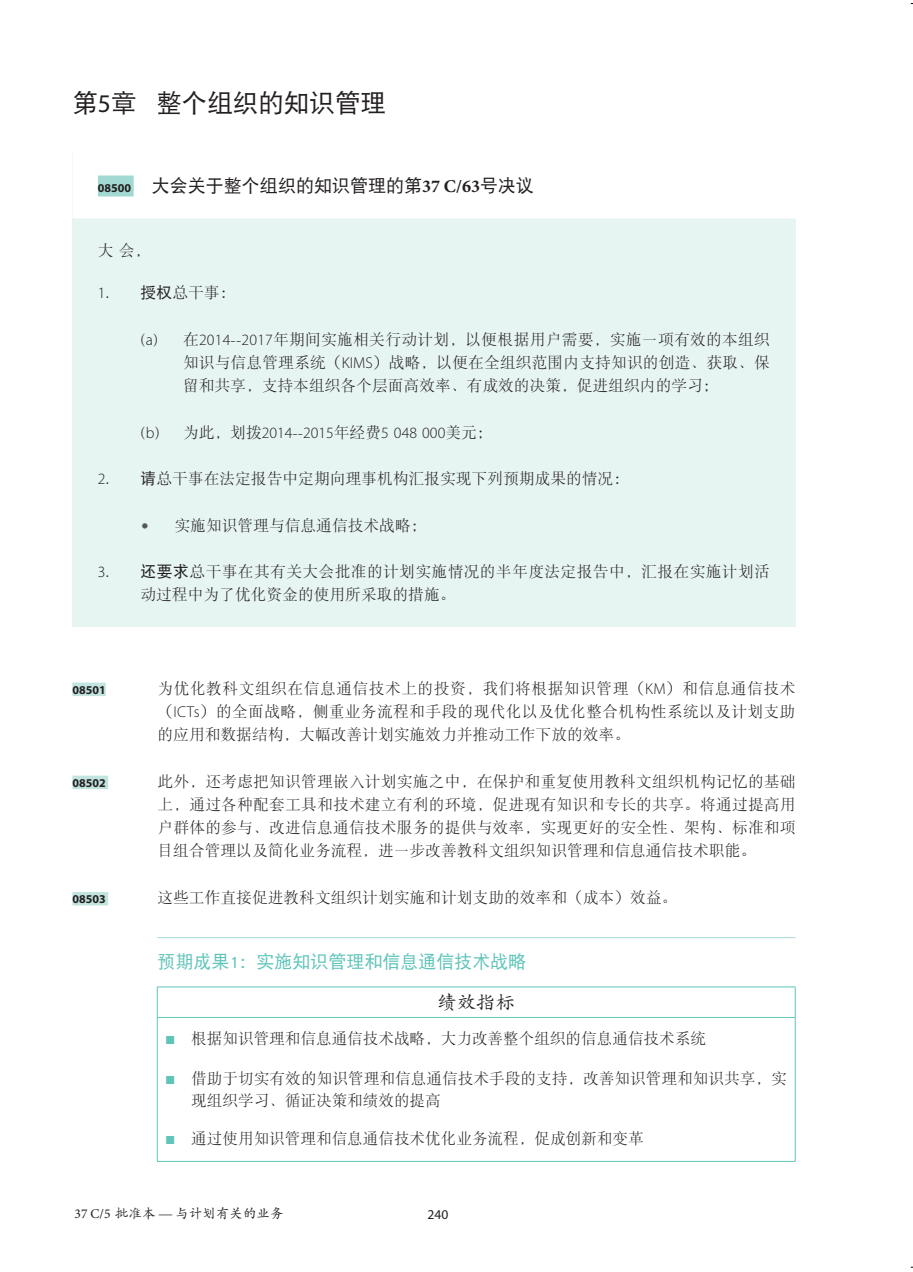
<style>
.page{position:relative;width:913px;height:1272px;background:#fff}
.page>*{position:absolute;margin:0;border:0;box-sizing:border-box;transform-origin:0 0}
.Ch_-_TT_chapitre_à_G{font:25.5px "DFP Hei W5";color:#231f20}
.Ch_-_JIXIAO{font:19.5px "DFP Kai W5";color:#231f20}
.A_-_numero_avec_file{font:18px "DFP Hei W5";color:#231f20}
.Ch_-_txt_resul{font:18px "DFP Hei W5";color:#5fc4b9}
.Ch-_num_boite{font:15.75px/23.2px "DFP Song W3";color:#231f20;text-align:justify}
.A_-_txt_reso__a{font:15.75px/23.2px "DFP Song W3";color:#231f20;text-align:justify}
.A_-_txt_reso{font:15.75px/23.2px "DFP Song W3";letter-spacing:.025em;color:#231f20}
.A_-_txt_reso-2{font:15.75px "DFP Song W3";color:#231f20}
.A_-_txt_reso__a-2{font:300 15.75px "Myriad Pro";color:#231f20}
.t1{font:13.5px "DFP Kai W5";color:#231f20}
.t2{font:13.5px "Myriad Pro";color:#231f20}
.Ch-_num_boite-2{font:700 12px "Myriad Pro";color:#231f20}
.s1{font-family:"Myriad Pro"}
.s2{font-family:"Myriad Pro";font-weight:700;font-size:12px}
.s3{font-family:"Minion Pro";font-weight:700}
.s4{font-family:"Myriad Pro";font-weight:300}
.s5{font-family:"DFP Hei W5"}
.s6{font-family:"DFP Song W3";font-weight:400}
.s7{color:#5fc4b9}
.s8{font-family:"Minion Pro"}
.s9{font-family:"Times LT Std"}
</style>
<div class="page">
<div style="left:72px;top:152px;width:723px;height:474px;background:#e6f4f2"></div>
<div style="left:72px;top:149px;width:727px;height:69px;background:#fff"></div>
<div style="left:98px;top:175px;width:36px;height:21px;background:#a3d9d3"></div>
<div style="left:72px;top:682px;width:34px;height:14px;background:#c1e4df"></div>
<div style="left:72px;top:775px;width:36px;height:14px;background:#c1e4df"></div>
<div style="left:72px;top:891px;width:36px;height:14px;background:#c1e4df"></div>
<hr style="left:157px;top:936px;width:638px;height:2px;background:#b1ded9">
<hr style="left:157px;top:987px;width:1px;height:30px;background:#5fc4b9">
<hr style="left:157px;top:986px;width:638px;height:1px;background:#5fc4b9">
<hr style="left:795px;top:987px;width:1px;height:30px;background:#5fc4b9">
<hr style="left:157px;top:1017px;width:638px;height:1px;background:#5fc4b9">
<hr style="left:157px;top:1017px;width:1px;height:143px;background:#5fc4b9">
<hr style="left:795px;top:1017px;width:1px;height:143px;background:#5fc4b9">
<hr style="left:157px;top:1160px;width:638px;height:1px;background:#5fc4b9">
<p class="Ch_-_TT_chapitre_à_G" style="left:72px;top:89px;width:315px">第<span class="s1">5</span>章 整个组织的知识管理</p>
<p class="A_-_numero_avec_file" style="left:98px;top:176px;width:437px"><span class="s2">08500</span> 大会关于整个组织的知识管理的第<span class="s3">37 C/63</span>号决议</p>
<p class="A_-_txt_reso-2" style="left:98px;top:241px;width:54px">大会，</p>
<p class="A_-_txt_reso-2" style="left:98px;top:284px;width:139px"><span class="s4">1</span>. <span class="s5">授权</span>总干事：</p>
<p class="A_-_txt_reso__a" style="left:183px;top:327px;width:588px;text-indent:-43px">(<span class="s4">a</span>) 在<span class="s4">2014</span>--<span class="s4">2017</span>年期间实施相关行动计划，以便根据用户需要，实施一项有效的本组织知识与信息管理系统（<span class="s4">KIMS</span>）战略，以便在全组织范围内支持知识的创造、获取、保留和共享，支持本组织各个层面高效率、有成效的决策，促进组织内的学习；</p>
<p class="A_-_txt_reso__a-2" style="left:140px;top:423px;width:354px"><span class="s6">(</span>b<span class="s6">) 为此，划拨</span>2014<span class="s6">--</span>2015<span class="s6">年经费</span>5 048 000<span class="s6">美元；</span></p>
<p class="A_-_txt_reso-2" style="left:98px;top:470px;width:532px"><span class="s4">2</span>. <span class="s5">请</span>总干事在法定报告中定期向理事机构汇报实现下列预期成果的情况：</p>
<p class="Ch-_num_boite" style="left:174px;top:513px;width:253px">实施知识管理与信息通信技术战略；</p>
<p class="A_-_txt_reso" style="left:140px;top:559px;width:631px;text-indent:-43px"><span class="s4">3</span>. <span class="s5">还要求</span>总干事在其有关大会批准的计划实施情况的半年度法定报告中，汇报在实施计划活动过程中为了优化资金的使用所采取的措施。</p>
<p class="Ch-_num_boite-2" style="left:72px;top:681px;width:35px">08501</p>
<p class="Ch-_num_boite" style="left:157px;top:676px;width:639px">为优化教科文组织在信息通信技术上的投资，我们将根据知识管理（<span class="s4">KM</span>）和信息通信技术（<span class="s4">ICTs</span>）的全面战略，侧重业务流程和手段的现代化以及优化整合机构性系统以及计划支助的应用和数据结构，大幅改善计划实施效力并推动工作下放的效率。</p>
<p class="Ch-_num_boite-2" style="left:72px;top:774px;width:35px">08502</p>
<p class="Ch-_num_boite" style="left:157px;top:769px;width:639px">此外，还考虑把知识管理嵌入计划实施之中，在保护和重复使用教科文组织机构记忆的基础上，通过各种配套工具和技术建立有利的环境，促进现有知识和专长的共享。将通过提高用户群体的参与、改进信息通信技术服务的提供与效率，实现更好的安全性、架构、标准和项目组合管理以及简化业务流程，进一步改善教科文组织知识管理和信息通信技术职能。</p>
<p class="Ch-_num_boite-2" style="left:72px;top:890px;width:35px">08503</p>
<p class="Ch-_num_boite" style="left:157px;top:885px;width:521px">这些工作直接促进教科文组织计划实施和计划支助的效率和（成本）效益。</p>
<p class="Ch_-_txt_resul" style="left:157px;top:951px;width:370px">预期成果1：实施知识管理和信息通信技术战略</p>
<p class="Ch_-_JIXIAO" style="left:437px;top:991px;width:79px">绩效指标</p>
<p class="Ch-_num_boite" style="left:166px;top:1026px;width:542px"><span class="s7">◾</span> 根据知识管理和信息通信技术战略，大力改善整个组织的信息通信技术系统</p>
<p class="Ch-_num_boite" style="left:191px;top:1066px;width:597px;line-height:22.5px;text-indent:-26px"><span class="s7">◾</span> 借助于切实有效的知识管理和信息通信技术手段的支持，改善知识管理和知识共享，实现组织学习、循证决策和绩效的提高</p>
<p class="Ch-_num_boite" style="left:166px;top:1126px;width:479px"><span class="s7">◾</span> 通过使用知识管理和信息通信技术优化业务流程，促成创新和变革</p>
<p class="t1" style="left:75px;top:1205px;width:211px"><span class="s8">37 C/5</span> 批准本 <span class="s9">—</span> 与计划有关的业务</p>
<p class="t2" style="left:427px;top:1205px;width:22px">240</p>
</div>
